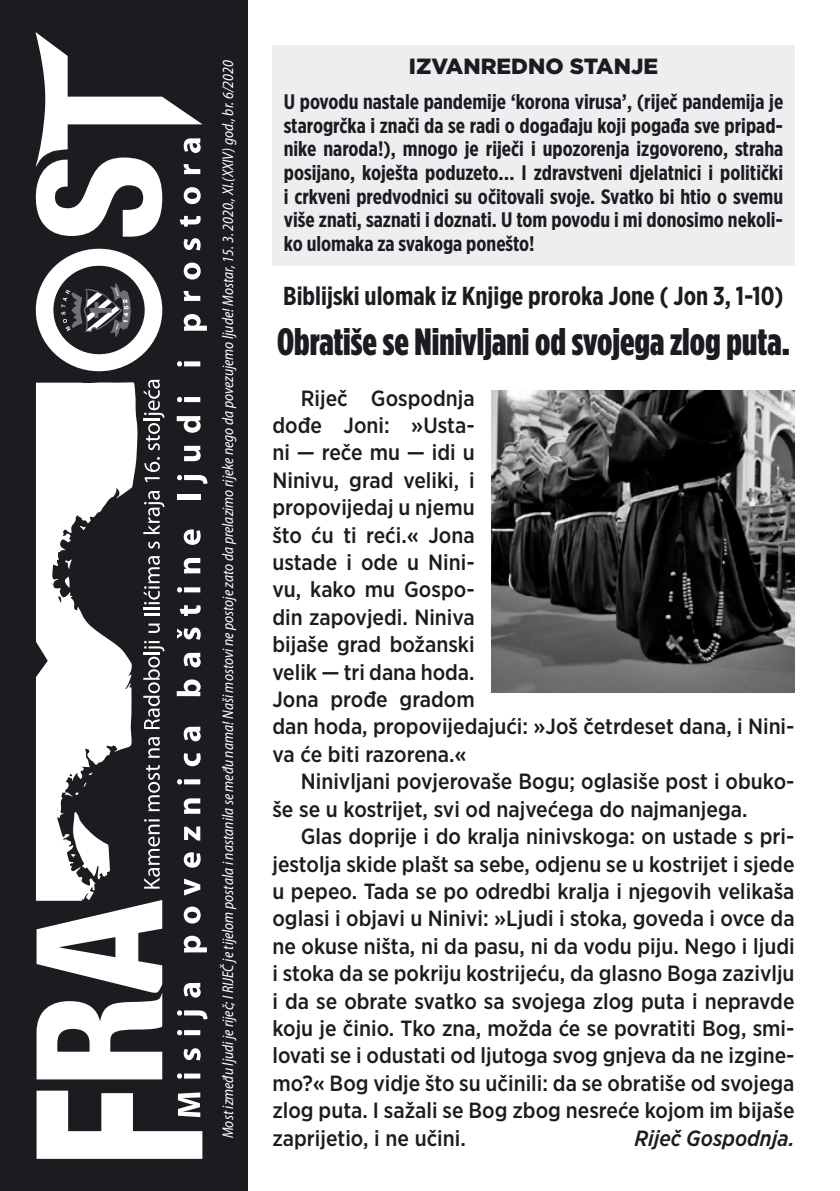
<style>
.page{position:relative;width:840px;height:1191px;background:#fff}
.page>*{position:absolute;margin:0;border:0;box-sizing:border-box;transform-origin:0 0}
._001_text__bez_prore{font:900 38px "Gotham Condensed";color:#1b1c20}
._001_text__bez_prore-2{font:700 26px "Gotham X Narrow";color:#1b1c20}
._001_text__bez_prore-3{font:500 22px/27.4px "Gotham Narrow";color:#1b1c20}
._1text{font:900 22px "Gotham";color:#1b1c20}
._001_text__bez_prore-4{font:italic 500 22px "Gotham Narrow";color:#1b1c20}
._1text-2{font:700 21px/23.6px "Gotham X Narrow";color:#1b1c20;text-align:justify}
.t1{font:italic semi-condensed 15.6px "Myriad Pro";color:#fff;scale:.95 1}
</style>
<div class="page">
<div style="left:272px;top:45px;width:522px;height:220px;background:#edeeef"></div>
<div style="left:0;top:0;width:248px;height:1191px;background:#1b1c20"></div>
<img style="left:491px;top:390px;width:303px;height:303px">
<svg style="left:36px;top:382px;width:102px;height:518px;fill:#fff"></svg>
<svg style="left:63px;top:576px;width:7px;height:12px"></svg>
<svg style="left:65px;top:559px;width:7px;height:10px"></svg>
<svg style="left:80px;top:525px;width:6px;height:5px"></svg>
<svg style="left:70px;top:812px;width:40px;height:67px"></svg>
<svg style="left:88px;top:772px;width:4px;height:4px"></svg>
<svg style="left:65px;top:782px;width:21px;height:14px"></svg>
<svg style="left:37px;top:900px;width:125px;height:179px"></svg>
<svg style="left:37px;top:1090px;width:165px;height:68px"></svg>
<div style="left:184px;top:1073px;width:16px;height:5px;background:#fff"></div>
<svg style="left:177px;top:1073px;width:5px;height:5px"></svg>
<svg style="left:184px;top:1048px;width:16px;height:12px"></svg>
<div style="left:184px;top:1030px;width:16px;height:5px;background:#fff"></div>
<svg style="left:177px;top:1030px;width:5px;height:5px"></svg>
<svg style="left:177px;top:1010px;width:30px;height:9px"></svg>
<svg style="left:184px;top:982px;width:16px;height:15px"></svg>
<svg style="left:184px;top:935px;width:23px;height:17px"></svg>
<svg style="left:184px;top:906px;width:16px;height:17px"></svg>
<svg style="left:184px;top:878px;width:16px;height:17px"></svg>
<svg style="left:184px;top:852px;width:16px;height:15px"></svg>
<svg style="left:184px;top:826px;width:16px;height:14px"></svg>
<svg style="left:184px;top:798px;width:16px;height:16px"></svg>
<div style="left:184px;top:779px;width:16px;height:5px;background:#fff"></div>
<svg style="left:177px;top:779px;width:5px;height:5px"></svg>
<svg style="left:184px;top:753px;width:16px;height:13px"></svg>
<svg style="left:184px;top:726px;width:16px;height:15px"></svg>
<svg style="left:177px;top:679px;width:23px;height:17px"></svg>
<svg style="left:184px;top:652px;width:16px;height:15px"></svg>
<svg style="left:177px;top:627px;width:23px;height:13px"></svg>
<svg style="left:179px;top:605px;width:21px;height:11px"></svg>
<div style="left:184px;top:587px;width:16px;height:5px;background:#fff"></div>
<svg style="left:177px;top:587px;width:5px;height:5px"></svg>
<svg style="left:184px;top:558px;width:16px;height:15px"></svg>
<svg style="left:184px;top:529px;width:16px;height:16px"></svg>
<div style="left:177px;top:495px;width:23px;height:5px;background:#fff"></div>
<svg style="left:177px;top:475px;width:30px;height:9px"></svg>
<svg style="left:184px;top:446px;width:16px;height:15px"></svg>
<svg style="left:177px;top:416px;width:23px;height:17px"></svg>
<div style="left:184px;top:397px;width:16px;height:5px;background:#fff"></div>
<svg style="left:177px;top:397px;width:5px;height:5px"></svg>
<svg style="left:35px;top:32px;width:172px;height:339px"></svg>
<svg style="left:144px;top:819px;width:16px;height:69px"></svg>
<svg style="left:146px;top:765px;width:14px;height:46px"></svg>
<svg style="left:148px;top:737px;width:12px;height:21px"></svg>
<svg style="left:143px;top:641px;width:21px;height:88px"></svg>
<svg style="left:148px;top:623px;width:12px;height:10px"></svg>
<svg style="left:143px;top:556px;width:17px;height:59px"></svg>
<svg style="left:148px;top:541px;width:12px;height:8px"></svg>
<svg style="left:143px;top:491px;width:21px;height:43px"></svg>
<svg style="left:144px;top:457px;width:16px;height:25px"></svg>
<svg style="left:143px;top:380px;width:21px;height:70px"></svg>
<p class="t1" style="left:218px;top:1138px;width:1136px;rotate:-90deg">Most između ljudi je riječ; I RIJEČ je tijelom postala i nastanila se među nama! Naši mostovi ne postoje zato da prelazimo rijeke nego da povezujemo ljude! Mostar, 15. 3. 2020., XI.(XXIV) god., br. 6/2020</p>
<p class="_1text" style="left:408px;top:51px;width:251px">IZVANREDNO STANJE</p>
<p class="_1text-2" style="left:283px;top:90px;width:500px">U povodu nastale pandemije ‘korona virusa’, (riječ pandemija je starogrčka i znači da se radi o događaju koji pogađa sve pripad&shy;nike naroda!), mnogo je riječi i upozorenja izgovoreno, straha posijano, koješta poduzeto… I zdravstveni djelatnici i politički i crkveni predvodnici su očitovali svoje. Svatko bi htio o svemu više znati, saznati i doznati. U tom povodu i mi donosimo nekoli&shy;ko ulomaka za svakoga ponešto!</p>
<p class="_001_text__bez_prore-2" style="left:283px;top:280px;width:501px">Biblijski ulomak iz Knjige proroka Jone ( Jon 3, 1-10)</p>
<p class="_001_text__bez_prore" style="left:277px;top:319px;width:514px">Obratiše se Ninivljani od svojega zlog puta.</p>
<p class="_001_text__bez_prore-3" style="left:272px;top:384px;width:523px;text-indent:28px">Riječ Gospodnja<br>dođe Joni: »Usta-<br>ni — reče mu — idi u<br>Ninivu, grad veliki, i<br>propovijedaj u njemu<br>što ću ti reći.« Jona<br>ustade i ode u Nini-<br>vu, kako mu Gospo-<br>din zapovjedi. Niniva<br>bijaše grad božanski<br>velik — tri dana hoda.<br>Jona prođe gradom<br>dan hoda, propovijedajući: »Još četrdeset dana, i Nini&shy;va će biti razorena.«</p>
<p class="_001_text__bez_prore-3" style="left:272px;top:767px;width:523px;text-indent:28px">Ninivljani povjerovaše Bogu; oglasiše post i obuko&shy;še se u kostrijet, svi od najvećega do najmanjega.</p>
<p class="_001_text__bez_prore-3" style="left:272px;top:822px;width:523px;text-align:justify;text-indent:28px">Glas doprije i do kralja ninivskoga: on ustade s pri&shy;jestolja skide plašt sa sebe, odjenu se u kostrijet i sjede u pepeo. Tada se po odredbi kralja i njegovih velikaša oglasi i objavi u Ninivi: »Ljudi i stoka, goveda i ovce da ne okuse ništa, ni da pasu, ni da vodu piju. Nego i ljudi i stoka da se pokriju kostrijeću, da glasno Boga zazivlju i da se obrate svatko sa svojega zlog puta i nepravde koju je činio. Tko zna, možda će se povratiti Bog, smi&shy;lovati se i odustati od ljutoga svog gnjeva da ne izgine&shy;mo?« Bog vidje što su učinili: da se obratiše od svojega zlog puta. I sažali se Bog zbog nesreće kojom im bijaše zaprijetio, i ne učini.</p>
<p class="_001_text__bez_prore-4" style="left:634px;top:1124px;width:161px">Riječ Gospodnja.</p>
</div>
